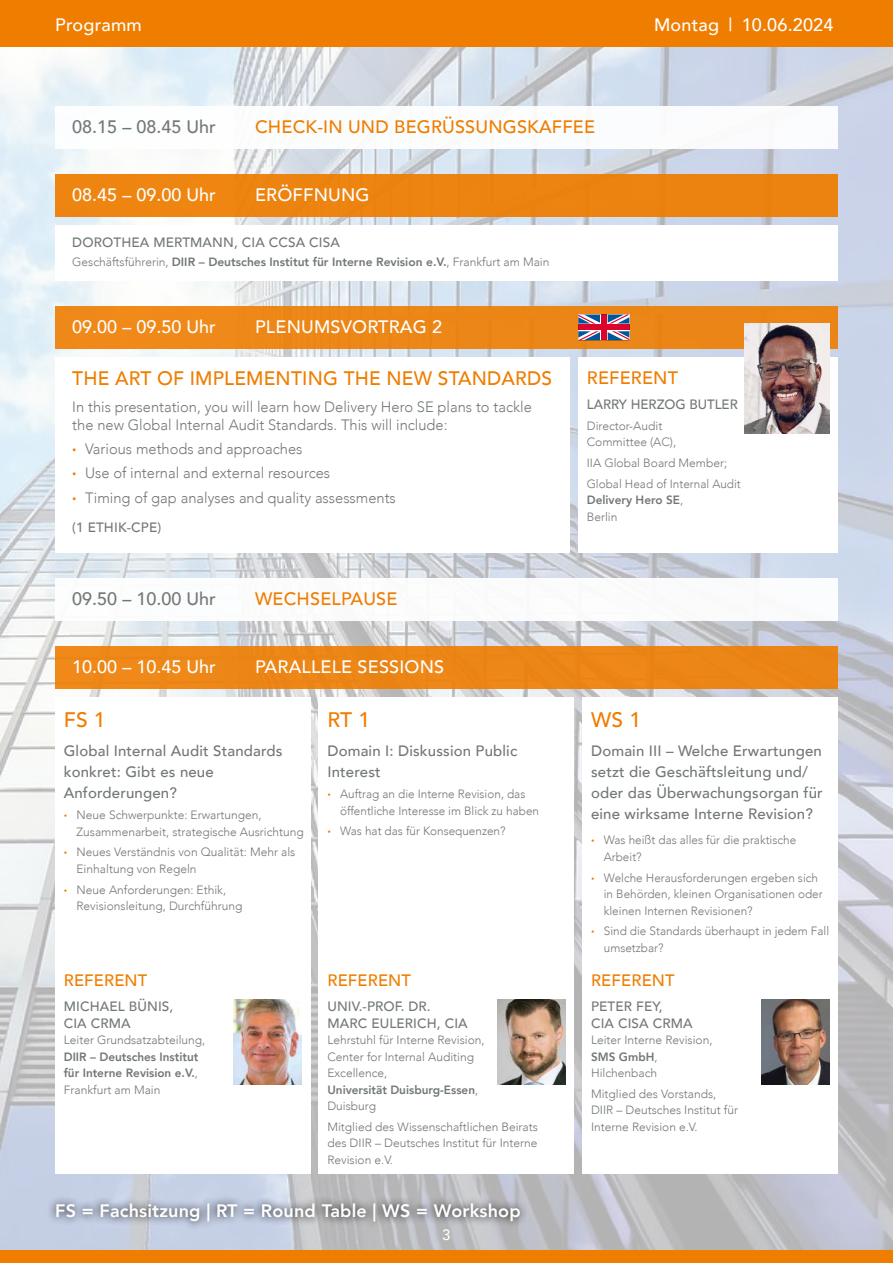
<style>
.page{position:relative;width:893px;height:1263px;background:#fff}
.page>*{position:absolute;margin:0;border:0;box-sizing:border-box;transform-origin:0 0}
.t1{font:500 21px "Avenir";color:#ef7d00}
.t2{font:500 19.5px "Avenir";letter-spacing:.01em;color:#ef7d00}
.t3{font:500 18px "Avenir";letter-spacing:.01em;color:#fff}
.t4{font:500 18px "Avenir";letter-spacing:.01em;color:#ef7d00}
.t5{font:800 18px "Avenir";letter-spacing:.01em;color:#fff}
.t6{font:500 18px "Avenir";color:#727777}
.t7{font:500 16.5px "Avenir";letter-spacing:.01em;color:#ef7d00}
.t8{font:300 15px/24.3px "Avenir";color:#727777}
.t9{font:500 15px/21px "Avenir";letter-spacing:.01em;color:#727777}
.t10{font:500 15px "Avenir";color:#fff}
.t11{font:500 13.5px/16.5px "Avenir";letter-spacing:.01em;color:#727777}
.t12{font:300 12px/16.5px "Avenir";color:#727777}
.t13{font:800 12px/16.5px "Avenir";color:#727777;text-align:justify}
.s1{font-weight:300}
.s2{font-weight:900;color:#ef7d00}
.s3{font-weight:800}
</style>
<div class="page">
<img style="left:0;top:47px;width:893px;height:1203px">
<div style="left:0;top:1250px;width:893px;height:13px;background:#ef7d00"></div>
<div style="left:0;top:0;width:893px;height:47px;background:#ef7d00"></div>
<div style="left:48px;top:1195px;width:481px;height:35px;background:#000;opacity:.9"></div>
<div style="left:55px;top:646px;width:783px;height:43px;background:#ec8616"></div>
<div style="left:55px;top:697px;width:255px;height:477px;background:#fff"></div>
<div style="left:319px;top:697px;width:255px;height:477px;background:#fff"></div>
<div style="left:583px;top:697px;width:255px;height:477px;background:#fff"></div>
<img style="left:497px;top:999px;width:69px;height:85px">
<img style="left:761px;top:999px;width:68px;height:85px">
<img style="left:234px;top:999px;width:68px;height:85px">
<div style="left:55px;top:106px;width:783px;height:43px;background:#fff"></div>
<div style="left:55px;top:174px;width:783px;height:43px;background:#ed8310"></div>
<div style="left:55px;top:578px;width:783px;height:43px;background:#fff"></div>
<div style="left:55px;top:225px;width:783px;height:56px;background:#fff"></div>
<div style="left:55px;top:306px;width:783px;height:43px;background:#ec8718"></div>
<div style="left:55px;top:357px;width:515px;height:196px;background:#fff"></div>
<div style="left:578px;top:357px;width:260px;height:196px;background:#fff"></div>
<img style="left:744px;top:323px;width:85px;height:111px">
<svg style="left:578px;top:315px;width:51px;height:25px"></svg>
<h3 class="t3" style="left:55px;top:9px;width:88px">Programm</h3>
<h3 class="t3" style="left:654px;top:9px;width:181px">Montag | 10.06.2024</h3>
<h3 class="t6" style="left:72px;top:111px;width:145px">08.15 – 08.45 Uhr</h3>
<h3 class="t4" style="left:255px;top:111px;width:341px">CHECK-IN UND BEGRÜSSUNGSKAFFEE</h3>
<h3 class="t3" style="left:72px;top:179px;width:145px">08.45 – 09.00 Uhr</h3>
<h3 class="t3" style="left:255px;top:179px;width:116px">ERÖFFNUNG</h3>
<p class="t11" style="left:72px;top:234px;width:269px">DOROTHEA MERTMANN, CIA CCSA CISA</p>
<p class="t13" style="left:72px;top:254px;width:479px"><span class="s1">Geschäftsführerin,</span> DIIR – Deutsches Institut für Interne Revision e.V.<span class="s1">, Frankfurt am Main</span></p>
<h3 class="t3" style="left:72px;top:311px;width:145px">09.00 – 09.50 Uhr</h3>
<h3 class="t3" style="left:255px;top:311px;width:189px">PLENUMSVORTRAG 2</h3>
<h2 class="t2" style="left:72px;top:362px;width:481px">THE ART OF IMPLEMENTING THE NEW STANDARDS</h2>
<p class="t8" style="left:72px;top:398px;width:461px;line-height:18px">In this presentation, you will learn how Delivery Hero SE plans to tackle the new Global Internal Audit Standards. This will include:</p>
<p class="t8" style="left:72px;top:437px;width:325px"><span class="s2">·</span> Various methods and approaches<br><span class="s2">·</span> Use of internal and external resources<br><span class="s2">·</span> Timing of gap analyses and quality assessments</p>
<p class="t11" style="left:72px;top:518px;width:90px">(1 ETHIK-CPE)</p>
<h3 class="t6" style="left:72px;top:583px;width:145px">09.50 – 10.00 Uhr</h3>
<h3 class="t4" style="left:255px;top:583px;width:144px">WECHSELPAUSE</h3>
<h3 class="t3" style="left:72px;top:651px;width:145px">10.00 – 10.45 Uhr</h3>
<h3 class="t3" style="left:255px;top:651px;width:191px">PARALLELE SESSIONS</h3>
<h1 class="t1" style="left:64px;top:701px;width:43px">FS 1</h1>
<p class="t9" style="left:64px;top:740px;width:220px">Global Internal Audit Standards konkret: Gibt es neue<br>Anforderungen?</p>
<p class="t12" style="left:77px;top:807px;width:229px;text-indent:-13px"><span class="s2">·</span> Neue Schwerpunkte: Erwartungen,<br>Zusammenarbeit, strategische Ausrichtung</p>
<p class="t12" style="left:77px;top:844px;width:220px;text-indent:-13px"><span class="s2">·</span> Neues Verständnis von Qualität: Mehr als<br>Einhaltung von Regeln</p>
<p class="t12" style="left:77px;top:881px;width:167px;text-indent:-13px"><span class="s2">·</span> Neue Anforderungen: Ethik,<br>Revisionsleitung, Durchführung</p>
<h1 class="t1" style="left:327px;top:701px;width:44px">RT 1</h1>
<p class="t9" style="left:327px;top:740px;width:191px">Domain I: Diskussion Public<br>Interest</p>
<p class="t12" style="left:340px;top:786px;width:200px;text-indent:-13px"><span class="s2">·</span> Auftrag an die Interne Revision, das öffentliche Interesse im Blick zu haben</p>
<p class="t12" style="left:327px;top:823px;width:180px"><span class="s2">·</span> Was hat das für Konsequenzen?</p>
<h3 class="t7" style="left:64px;top:966px;width:85px">REFERENT</h3>
<p class="t11" style="left:64px;top:997px;width:111px">MICHAEL BÜNIS,<br>CIA CRMA</p>
<p class="t12" style="left:64px;top:1032px;width:143px">Leiter Grundsatzabteilung,</p>
<p class="t13" style="left:64px;top:1048px;width:136px">DIIR – Deutsches Institut für Interne Revision e.V.<span class="s1">, Frankfurt am Main</span></p>
<h3 class="t7" style="left:327px;top:966px;width:85px">REFERENT</h3>
<p class="t11" style="left:327px;top:997px;width:142px">UNIV.-PROF. DR.<br>MARC EULERICH, CIA</p>
<p class="t12" style="left:327px;top:1032px;width:159px">Lehrstuhl für Interne Revision,<br>Center for Internal Auditing<br>Excellence,<br><span class="s3">Universität Duisburg-Essen</span>,<br>Duisburg</p>
<p class="t12" style="left:327px;top:1118px;width:212px;text-align:justify">Mitglied des Wissenschaftlichen Beirats des DIIR – Deutsches Institut für Interne Revision e.V.</p>
<h3 class="t5" style="left:55px;top:1197px;width:467px">FS = Fachsitzung | RT = Round Table | WS = Workshop</h3>
<p class="t10" style="left:442px;top:1221px;width:10px">3</p>
<h3 class="t4" style="left:587px;top:362px;width:93px">REFERENT</h3>
<p class="t11" style="left:587px;top:395px;width:152px">LARRY HERZOG BUTLER</p>
<p class="t12" style="left:587px;top:417px;width:91px">Director-Audit<br>Committee (AC),</p>
<p class="t12" style="left:587px;top:452px;width:156px;line-height:20.7px">IIA Global Board Member;<br>Global Head of Internal Audit</p>
<p class="t13" style="left:587px;top:492px;width:98px">Delivery Hero SE<span class="s1">,<br>Berlin</span></p>
<h1 class="t1" style="left:591px;top:701px;width:52px">WS 1</h1>
<p class="t9" style="left:591px;top:740px;width:233px">Domain III – Welche Erwartungen setzt die Geschäftsleitung und/ oder das Überwachungsorgan für eine wirksame Interne Revision?</p>
<p class="t12" style="left:604px;top:832px;width:194px;text-indent:-13px"><span class="s2">·</span> Was heißt das alles für die praktische<br>Arbeit?</p>
<p class="t12" style="left:604px;top:869px;width:220px;text-indent:-13px"><span class="s2">·</span> Welche Herausforderungen ergeben sich in Behörden, kleinen Organisationen oder kleinen Internen Revisionen?</p>
<p class="t12" style="left:604px;top:923px;width:227px;text-indent:-13px"><span class="s2">·</span> Sind die Standards überhaupt in jedem Fall umsetzbar?</p>
<h3 class="t7" style="left:591px;top:966px;width:85px">REFERENT</h3>
<p class="t11" style="left:591px;top:997px;width:103px">PETER FEY,<br>CIA CISA CRMA</p>
<p class="t12" style="left:591px;top:1032px;width:123px">Leiter Interne Revision,<br><span class="s3">SMS GmbH</span>,<br>Hilchenbach</p>
<p class="t12" style="left:591px;top:1085px;width:148px">Mitglied des Vorstands,<br>DIIR – Deutsches Institut für<br>Interne Revision e.V.</p>
</div>
